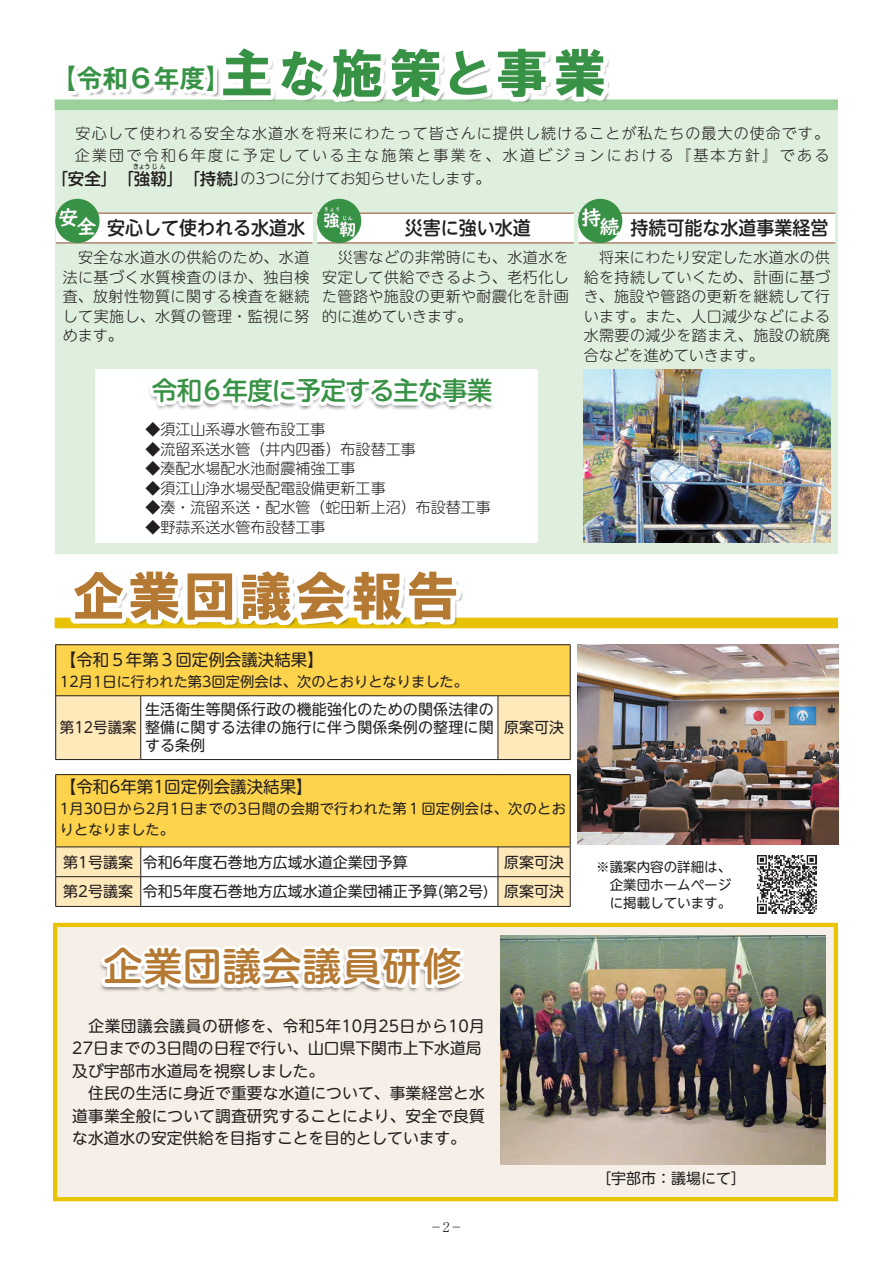
<style>
.page{position:relative;width:893px;height:1263px;background:#fff}
.page>*{position:absolute;margin:0;border:0;box-sizing:border-box;transform-origin:0 0}
.t1{font:52.5px "HGP Soei Kakugothic UB";letter-spacing:.11em;color:#389246}
.t2{font:52.5px "HGP Soei Kakugothic UB";letter-spacing:.06em;color:#b47932}
.t3{font:500 39px "UD Shin M Go Pr 6";letter-spacing:.025em;color:#b47932}
.t4{font:500 25.5px "UD Shin M Go Pr 6";letter-spacing:-.04em;color:#389246}
.t5{font:700 25.5px "Gothic MB101 Pr 6 N De";letter-spacing:.01em;color:#389246}
.t6{font:500 18.9px "UD Shin M Go Pr 6";color:#231f20;scale:.95 1}
.t7{font:16.5px "UD Shin M Go Pro";color:#231f20}
.t8{font:15.75px/22.5px "UD Shin M Go Pro";letter-spacing:.01em;color:#231f20}
.t9{font:300 15px/19.5px "UD Shin M Go Pr 6";letter-spacing:.03em;color:#231f20;text-align:justify}
.t10{font:300 15px "UD Shin M Go Pr 6";color:#231f20}
.t11{font:15px/18px "UD Shin M Go Pro";color:#231f20;text-align:justify}
.t12{font:300 15px "UD Shin M Go Pr 6";letter-spacing:.07em;color:#231f20}
.t13{font:300 15px "UD Shin M Go Pr 6";letter-spacing:.155em;color:#231f20}
.t14{font:15px "UD Shin M Go Pro";color:#231f20;scale:.96 1}
.t15{font:14.25px/21px "UD Shin M Go Pro";letter-spacing:.005em;color:#231f20}
.t16{font:13.5px/18px "UD Shin M Go Pro";color:#231f20;text-align:justify}
.t17{font:300 13.5px "Ryumin Pr 6 N";color:#231f20}
.t18{font:500 6.6px "UD Shin M Go Pr 6";letter-spacing:.105em;color:#231f20;scale:.87 1}
.s1{font-weight:500;font-size:16.5px}
.s2{font-weight:500}
</style>
<div class="page">
<div style="left:55px;top:110px;width:783px;height:443px;background:#dfefdd"></div>
<div style="left:55px;top:99px;width:783px;height:11px;background:#9cd19c"></div>
<div style="left:55px;top:618px;width:783px;height:10px;background:#e8c303"></div>
<div style="left:56px;top:645px;width:514px;height:51px;background:#fed34c"></div>
<div style="left:56px;top:696px;width:85px;height:63px;background:#fee9ba"></div>
<div style="left:498px;top:696px;width:72px;height:63px;background:#fee9ba"></div>
<hr style="left:55px;top:644px;width:86px;height:1px;background:#231f20">
<hr style="left:55px;top:645px;width:1px;height:50px;background:#231f20">
<hr style="left:141px;top:644px;width:357px;height:1px;background:#231f20">
<hr style="left:498px;top:644px;width:73px;height:1px;background:#231f20">
<hr style="left:570px;top:645px;width:1px;height:50px;background:#231f20">
<hr style="left:55px;top:695px;width:86px;height:1px;background:#231f20">
<hr style="left:55px;top:696px;width:1px;height:63px;background:#231f20">
<hr style="left:141px;top:695px;width:357px;height:1px;background:#231f20">
<hr style="left:140px;top:696px;width:1px;height:63px;background:#231f20">
<hr style="left:498px;top:695px;width:73px;height:1px;background:#231f20">
<hr style="left:498px;top:696px;width:1px;height:63px;background:#231f20">
<hr style="left:570px;top:696px;width:1px;height:63px;background:#231f20">
<hr style="left:55px;top:759px;width:86px;height:1px;background:#231f20">
<hr style="left:141px;top:759px;width:357px;height:1px;background:#231f20">
<hr style="left:498px;top:759px;width:73px;height:1px;background:#231f20">
<div style="left:56px;top:775px;width:514px;height:72px;background:#fed34c"></div>
<hr style="left:55px;top:774px;width:86px;height:1px;background:#231f20">
<hr style="left:55px;top:775px;width:1px;height:71px;background:#231f20">
<hr style="left:141px;top:774px;width:357px;height:1px;background:#231f20">
<hr style="left:498px;top:774px;width:73px;height:1px;background:#231f20">
<hr style="left:570px;top:775px;width:1px;height:71px;background:#231f20">
<hr style="left:55px;top:846px;width:86px;height:1px;background:#231f20">
<hr style="left:141px;top:846px;width:357px;height:1px;background:#231f20">
<hr style="left:498px;top:846px;width:73px;height:1px;background:#231f20">
<hr style="left:141px;top:876px;width:357px;height:1px;background:#231f20">
<svg style="left:55px;top:847px;width:86px;height:59px;background:#f4dfb3"></svg>
<svg style="left:498px;top:847px;width:73px;height:59px;background:#f4e0b3"></svg>
<hr style="left:55px;top:906px;width:86px;height:1px;background:#231f20">
<hr style="left:141px;top:906px;width:357px;height:1px;background:#231f20">
<hr style="left:498px;top:906px;width:73px;height:1px;background:#231f20">
<svg style="left:53px;top:922px;width:785px;height:280px;background:#f5ebd6"></svg>
<img style="left:584px;top:370px;width:246px;height:173px">
<img style="left:577px;top:644px;width:261px;height:200px">
<img style="left:500px;top:935px;width:326px;height:229px">
<svg style="left:95px;top:369px;width:442px;height:174px"></svg>
<img style="left:758px;top:855px;width:58px;height:59px">
<div style="left:56px;top:213px;width:256px;height:30px;background:#fff"></div>
<hr style="left:56px;top:213px;width:256px;height:1px;background:#955336">
<hr style="left:56px;top:242px;width:256px;height:1px;background:#955336">
<div style="left:317px;top:213px;width:257px;height:30px;background:#fff"></div>
<hr style="left:317px;top:213px;width:257px;height:1px;background:#955336">
<hr style="left:317px;top:242px;width:257px;height:1px;background:#955336">
<div style="left:579px;top:213px;width:256px;height:30px;background:#fff"></div>
<hr style="left:579px;top:213px;width:256px;height:1px;background:#955336">
<hr style="left:579px;top:242px;width:256px;height:1px;background:#955336">
<div style="left:225px;top:50px;width:386px;height:54px;background:#231f20;opacity:.5"></div>
<div style="left:219px;top:44px;width:390px;height:58px;background:#fff"></div>
<div style="left:76px;top:573px;width:387px;height:54px;background:#231f20;opacity:.5"></div>
<div style="left:70px;top:567px;width:391px;height:58px;background:#fff"></div>
<div style="left:70px;top:67px;width:150px;height:31px;background:#231f20;opacity:.5"></div>
<div style="left:65px;top:62px;width:152px;height:33px;background:#fff"></div>
<div style="left:55px;top:199px;width:45px;height:44px;background:#389246;border-radius:50%"></div>
<div style="left:317px;top:199px;width:44px;height:44px;background:#389246;border-radius:50%"></div>
<div style="left:578px;top:199px;width:44px;height:44px;background:#389246;border-radius:50%"></div>
<div style="left:147px;top:378px;width:348px;height:33px;background:#231f20;opacity:.95"></div>
<div style="left:149px;top:375px;width:346px;height:31px;background:#fff"></div>
<img style="left:60px;top:208px;width:36px;height:27px">
<img style="left:582px;top:208px;width:36px;height:27px">
<img style="left:324px;top:207px;width:31px;height:30px">
<div style="left:99px;top:947px;width:364px;height:47px;background:#231f20;opacity:.95"></div>
<div style="left:101px;top:944px;width:363px;height:44px;background:#fff"></div>
<h3 class="t5" style="left:51px;top:57px;width:182px">【令和６年度】</h3>
<h1 class="t1" style="left:221px;top:47px;width:387px">主な施策と事業</h1>
<p class="t12" style="left:60px;top:121px;width:771px">　安心して使われる安全な水道水を将来にわたって皆さんに提供し続けることが私たちの最大の使命です。</p>
<p class="t13" style="left:60px;top:143px;width:771px">　企業団で令和6年度に予定している主な施策と事業を、水道ビジョンにおける『基本方針』である</p>
<p class="t10" style="left:51px;top:166px;width:440px"><span class="s1">「安全」　「強靭」　「持続</span><span class="s2">」</span>の3つに分けてお知らせいたします。</p>
<p class="t18" style="left:133px;top:161px;width:39px">きょうじん</p>
<p class="t6" style="left:107px;top:212px;width:210px">安心して使われる水道水</p>
<p class="t6" style="left:405px;top:212px;width:134px">災害に強い水道</p>
<p class="t6" style="left:630px;top:212px;width:210px">持続可能な水道事業経営</p>
<p class="t9" style="left:63px;top:247px;width:248px">　安全な水道水の供給のため、水道法に基づく水質検査のほか、独自検査、放射性物質に関する検査を継続して実施し、水質の管理・監視に努めます。</p>
<p class="t9" style="left:322px;top:247px;width:248px">　災害などの非常時にも、水道水を安定して供給できるよう、老朽化した管路や施設の更新や耐震化を計画的に進めていきます。</p>
<p class="t9" style="left:584px;top:247px;width:248px">　将来にわたり安定した水道水の供給を持続していくため、計画に基づき、施設や管路の更新を継続して行います。また、人口減少などによる水需要の減少を踏まえ、施設の統廃合などを進めていきます。</p>
<h3 class="t4" style="left:152px;top:369px;width:342px">令和６年度に予定する主な事業</h3>
<p class="t10" style="left:146px;top:417px;width:182px">◆須江山系導水管布設工事</p>
<p class="t10" style="left:146px;top:437px;width:272px">◆流留系送水管（井内四番）布設替工事</p>
<p class="t10" style="left:146px;top:456px;width:212px">◆湊配水場配水池耐震補強工事</p>
<p class="t10" style="left:146px;top:476px;width:242px">◆須江山浄水場受配電設備更新工事</p>
<p class="t10" style="left:146px;top:495px;width:347px">◆湊・流留系送・配水管（蛇田新上沼）布設替工事</p>
<p class="t10" style="left:146px;top:515px;width:182px">◆野蒜系送水管布設替工事</p>
<h1 class="t2" style="left:72px;top:569px;width:388px">企業団議会報告</h1>
<p class="t7" style="left:60px;top:647px;width:266px">【令和５年第３回定例会議決結果】</p>
<p class="t15" style="left:60px;top:670px;width:410px">12月1日に行われた第3回定例会は、次のとおりとなりました。</p>
<p class="t14" style="left:60px;top:715px;width:81px">第12号議案</p>
<p class="t11" style="left:145px;top:700px;width:350px">生活衛生等関係行政の機能強化のための関係法律の整備に関する法律の施行に伴う関係条例の整理に関する条例</p>
<p class="t11" style="left:504px;top:718px;width:61px">原案可決</p>
<p class="t7" style="left:60px;top:774px;width:254px">【令和6年第1回定例会議決結果】</p>
<p class="t15" style="left:60px;top:797px;width:508px">1月30日から2月1日までの3日間の会期で行われた第１回定例会は、次のとおりとなりました。</p>
<p class="t11" style="left:63px;top:852px;width:346px">第1号議案 令和6年度石巻地方広域水道企業団予算</p>
<p class="t11" style="left:63px;top:846px;width:502px;line-height:29.7px;text-align:right">原案可決<br>第2号議案 令和5年度石巻地方広域水道企業団補正予算(第2号) 原案可決</p>
<h2 class="t3" style="left:104px;top:934px;width:360px">企業団議会議員研修</h2>
<p class="t8" style="left:72px;top:1014px;width:414px">　企業団議会議員の研修を、令和5年10月25日から10月<br>27日までの3日間の日程で行い、山口県下関市上下水道局及び宇部市水道局を視察しました。<br>　住民の生活に身近で重要な水道について、事業経営と水道事業全般について調査研究することにより、安全で良質な水道水の安定供給を目指すことを目的としています。</p>
<p class="t17" style="left:429px;top:1217px;width:35px">−2−</p>
<p class="t16" style="left:596px;top:857px;width:136px">※議案内容の詳細は、　企業団ホームページ　に掲載しています。</p>
<p class="t11" style="left:596px;top:1169px;width:151px">［宇部市：議場にて］</p>
</div>
